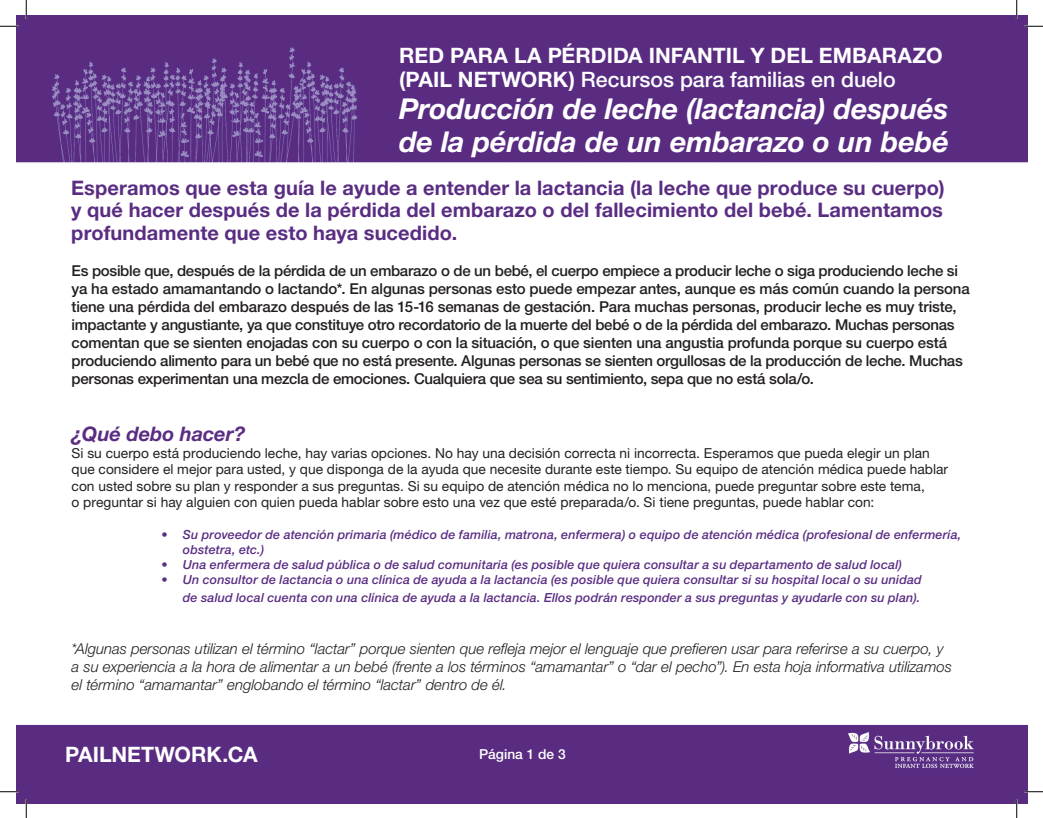
<style>
.page{position:relative;width:1043px;height:818px;background:#fff}
.page>*{position:absolute;margin:0;border:0;box-sizing:border-box;transform-origin:0 0}
.t1{font:italic 700 28.75px/32.5px "Helvetica Neue LT Std";letter-spacing:-.005em;color:#fff}
.t2{font:700 21.25px/23.8px "Helvetica Neue LT Std";color:#fff}
.t3{font:700 20px/22.5px "Helvetica Neue LT Std";letter-spacing:.005em;color:#5a2d83;text-align:justify}
.t4{font:italic 700 20px "Helvetica Neue LT Std";color:#5a2d83}
.t5{font:500 15px/18px "Helvetica Neue LT Std";letter-spacing:-.015em;color:#231f20}
.t6{font:italic 300 15px/18px "Helvetica Neue LT Std";color:#231f20}
.t7{font:13.75px/16.5px "Helvetica Neue LT Std";color:#231f20}
.t8{font:500 13.75px "Helvetica Neue LT Std";color:#fff}
.t9{font:italic 500 12.5px/15px "Helvetica Neue LT Std";letter-spacing:.01em;color:#5a2d83}
.s1{font-weight:500}
</style>
<div class="page">
<img style="left:16px;top:16px;width:1012px;height:787px">
<svg style="left:0;top:25px;width:19px;height:2px"></svg>
<svg style="left:1024px;top:25px;width:18px;height:2px"></svg>
<svg style="left:0;top:790px;width:19px;height:2px"></svg>
<svg style="left:1024px;top:790px;width:18px;height:2px"></svg>
<svg style="left:25px;top:0;width:2px;height:19px"></svg>
<svg style="left:25px;top:799px;width:2px;height:19px"></svg>
<svg style="left:1015px;top:0;width:2px;height:19px"></svg>
<svg style="left:1015px;top:799px;width:2px;height:19px"></svg>
<h2 class="t2" style="left:399px;top:43px;width:545px">RED PARA LA PÉRDIDA INFANTIL Y DEL EMBARAZO (PAIL NETWORK) <span class="s1">Recursos para familias en duelo</span></h2>
<h1 class="t1" style="left:399px;top:92px;width:551px">Producción de leche (lactancia) después de la pérdida de un embarazo o un bebé</h1>
<h3 class="t3" style="left:71px;top:176px;width:874px">Esperamos que esta guía le ayude a entender la lactancia (la leche que produce su cuerpo) y qué hacer después de la pérdida del embarazo o del fallecimiento del bebé. Lamentamos profundamente que esto haya sucedido.</h3>
<p class="t5" style="left:72px;top:261px;width:899px">Es posible que, después de la pérdida de un embarazo o de un bebé, el cuerpo empiece a producir leche o siga produciendo leche si ya ha estado amamantando o lactando*. En algunas personas esto puede empezar antes, aunque es más común cuando la persona tiene una pérdida del embarazo después de las 15-16 semanas de gestación. Para muchas personas, producir leche es muy triste, impactante y angustiante, ya que constituye otro recordatorio de la muerte del bebé o de la pérdida del embarazo. Muchas personas comentan que se sienten enojadas con su cuerpo o con la situación, o que sienten una angustia profunda porque su cuerpo está produciendo alimento para un bebé que no está presente. Algunas personas se sienten orgullosas de la producción de leche. Muchas personas experimentan una mezcla de emociones. Cualquiera que sea su sentimiento, sepa que no está sola/o.</p>
<h3 class="t4" style="left:72px;top:421px;width:175px">¿Qué debo hacer?</h3>
<p class="t7" style="left:72px;top:444px;width:878px">Si su cuerpo está produciendo leche, hay varias opciones. No hay una decisión correcta ni incorrecta. Esperamos que pueda elegir un plan que considere el mejor para usted, y que disponga de la ayuda que necesite durante este tiempo. Su equipo de atención médica puede hablar con usted sobre su plan y responder a sus preguntas. Si su equipo de atención médica no lo menciona, puede preguntar sobre este tema,<br>o preguntar si hay alguien con quien pueda hablar sobre esto una vez que esté preparada/o. Si tiene preguntas, puede hablar con:</p>
<p class="t9" style="left:183px;top:527px;width:780px;text-indent:-21px">• Su proveedor de atención primaria (médico de familia, matrona, enfermera) o equipo de atención médica (profesional de enfermería, obstetra, etc.)</p>
<p class="t9" style="left:162px;top:557px;width:742px">• Una enfermera de salud pública o de salud comunitaria (es posible que quiera consultar a su departamento de salud local)</p>
<p class="t9" style="left:162px;top:571px;width:761px;line-height:18px;text-align:right">• Un consultor de lactancia o una clínica de ayuda a la lactancia (es posible que quiera consultar si su hospital local o su unidad de salud local cuenta con una clínica de ayuda a la lactancia. Ellos podrán responder a sus preguntas y ayudarle con su plan).</p>
<p class="t6" style="left:72px;top:639px;width:881px">*Algunas personas utilizan el término “lactar” porque sienten que refleja mejor el lenguaje que prefieren usar para referirse a su cuerpo, y a su experiencia a la hora de alimentar a un bebé (frente a los términos “amamantar” o “dar el pecho”). En esta hoja informativa utilizamos el término “amamantar” englobando el término “lactar” dentro de él.</p>
<h2 class="t2" style="left:65px;top:742px;width:194px">PAILNETWORK.CA</h2>
<p class="t8" style="left:479px;top:746px;width:88px">Página 1 de 3</p>
</div>
